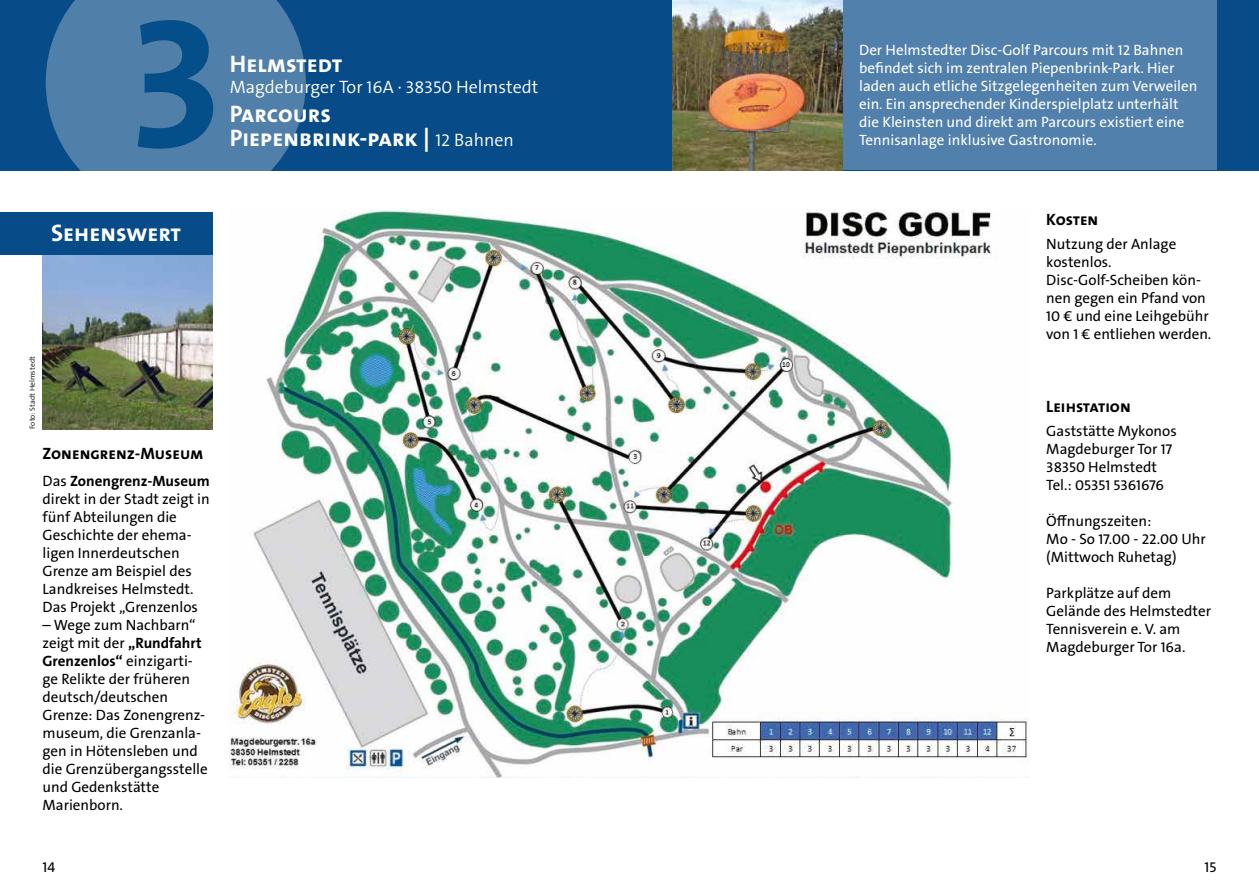
<style>
.page{position:relative;width:1259px;height:893px;background:#fff}
.page>*{position:absolute;margin:0;border:0;box-sizing:border-box;transform-origin:0 0}
.t1{font:195px "The Sans W7 Bld";color:#00568c}
.t2{font:24px/24px "The Sans W7 Bld";color:#fff}
.t3{font:18px "The Sans W4 Se Lig";color:#fff}
.t4{font:16.5px "The Sans W7 Bld";color:#000}
.t5{font:15px/18px "The Sans W5 Plain";color:#000}
.t6{font:15px/18px "The Sans W5 Plain";color:#fff}
.t7{font:15px "The Sans W7 Bld";color:#000}
.t8{font:7.5px "The Sans W4 Se Lig";letter-spacing:.02em;color:#000}
.s1{font-family:"The Sans W4 Se Lig";font-size:18px}
.s2{font-family:"The Sans W5 Plain"}
.s3{font-family:"The Sans W7 Bld"}
</style>
<div class="page">
<div style="left:0;top:0;width:1259px;height:170px;background:#074b88"></div>
<svg style="left:46px;top:0;width:260px;height:170px;background:#4a7ba6"></svg>
<img style="left:43px;top:255px;width:170px;height:174px">
<div style="left:0;top:212px;width:213px;height:43px;background:#074b88"></div>
<div style="left:842px;top:0;width:374px;height:170px;background:#5080ab"></div>
<img style="left:672px;top:0;width:170px;height:170px">
<img style="left:230px;top:209px;width:798px;height:568px">
<h1 class="t1" style="left:129px;top:-44px;width:94px">3</h1>
<h2 class="t2" style="left:230px;top:52px;width:114px">Helmstedt</h2>
<p class="t3" style="left:230px;top:75px;width:310px">Magdeburger Tor 16A · 38350 Helmstedt</p>
<h2 class="t2" style="left:230px;top:102px;width:286px">Parcours<br>Piepenbrink-park | <span class="s1">12 Bahnen</span></h2>
<h2 class="t2" style="left:51px;top:221px;width:132px">Sehenswert</h2>
<p class="t8" style="left:28px;top:429px;width:75px;rotate:-90deg">Foto: Stadt Helmstedt</p>
<p class="t4" style="left:43px;top:442px;width:162px">Zonengrenz-Museum</p>
<p class="t7" style="left:43px;top:472px;width:169px"><span class="s2">Das</span> Zonengrenz-Museum</p>
<p class="t5" style="left:43px;top:490px;width:169px">direkt in der Stadt zeigt in fünf Abteilungen die<br>Geschichte der ehema&shy;ligen Innerdeutschen<br>Grenze am Beispiel des<br>Landkreises Helmstedt.<br>Das Projekt „Grenzenlos</p>
<p class="t5" style="left:43px;top:616px;width:161px">– Wege zum Nachbarn“ zeigt mit der <span class="s3">„Rundfahrt</span></p>
<p class="t7" style="left:43px;top:652px;width:152px">Grenzenlos“ <span class="s2">einzigarti-</span></p>
<p class="t5" style="left:43px;top:670px;width:167px">ge Relikte der früheren deutsch/deutschen<br>Grenze: Das Zonengrenz&shy;museum, die Grenzanla&shy;gen in Hötensleben und die Grenzübergangsstelle und Gedenkstätte<br>Marienborn.</p>
<p class="t6" style="left:859px;top:41px;width:340px">Der Helmstedter Disc-Golf Parcours mit 12 Bahnen befindet sich im zentralen Piepenbrink-Park. Hier laden auch etliche Sitzgelegenheiten zum Verweilen ein. Ein ansprechender Kinderspielplatz unterhält die Kleinsten und direkt am Parcours existiert eine Tennisanlage inklusive Gastronomie.</p>
<p class="t4" style="left:1046px;top:208px;width:53px">Kosten</p>
<p class="t5" style="left:1046px;top:235px;width:166px">Nutzung der Anlage kostenlos.<br>Disc-Golf-Scheiben kön&shy;nen gegen ein Pfand von<br>10 € und eine Leihgebühr von 1 € entliehen werden.</p>
<p class="t4" style="left:1046px;top:396px;width:86px">Leihstation</p>
<p class="t5" style="left:1046px;top:422px;width:132px">Gaststätte Mykonos<br>Magdeburger Tor 17<br>38350 Helmstedt<br>Tel.: 05351 5361676</p>
<p class="t5" style="left:1046px;top:512px;width:161px">Öffnungszeiten:<br>Mo - So 17.00 - 22.00 Uhr (Mittwoch Ruhetag)</p>
<p class="t5" style="left:1046px;top:584px;width:166px">Parkplätze auf dem<br>Gelände des Helmstedter<br>Tennisverein e. V. am<br>Magdeburger Tor 16a.</p>
<p class="t5" style="left:43px;top:858px;width:14px">14</p>
<p class="t5" style="left:1204px;top:858px;width:13px">15</p>
</div>
